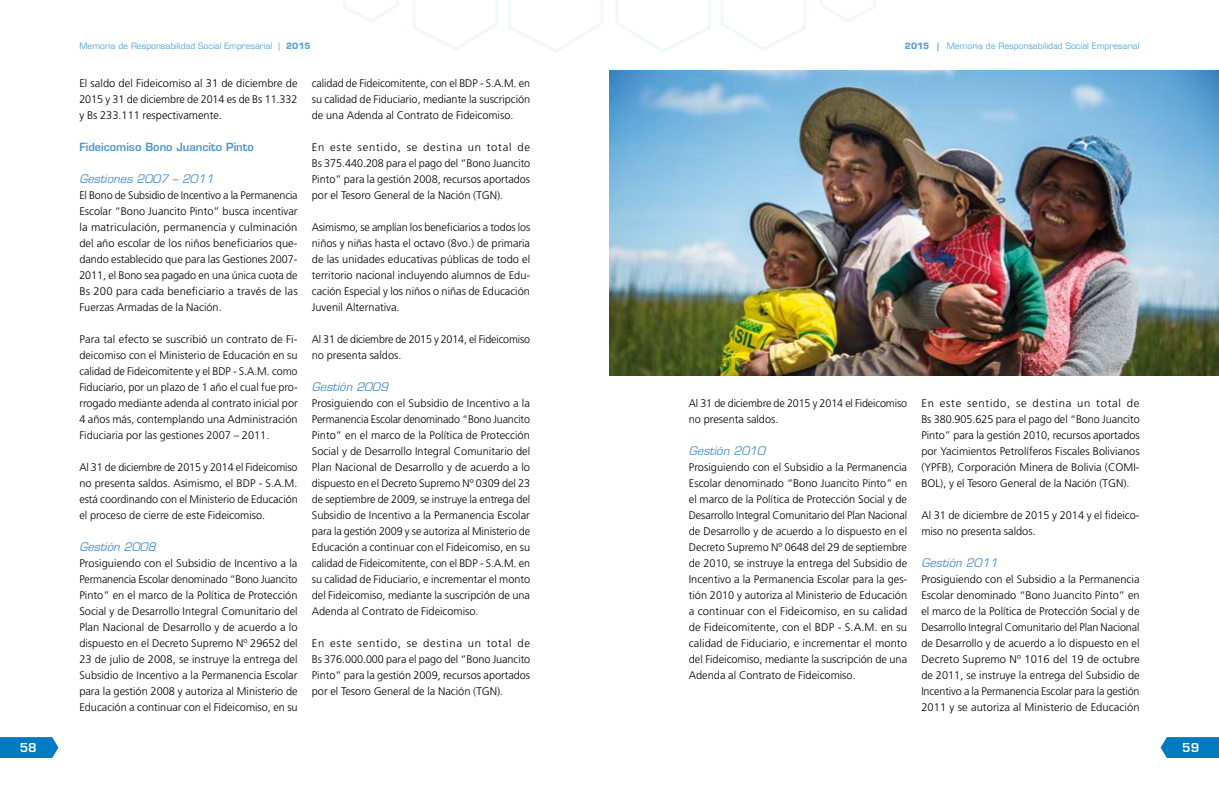
<style>
.page{position:relative;width:1219px;height:794px;background:#fff}
.page>*{position:absolute;margin:0;border:0;box-sizing:border-box;transform-origin:0 0}
.t1{font:600 12px "Eurostile LT Std";color:#fff}
.t2{font:italic 11.5px "Eurostile LT Std";color:#4e96cc}
.t3{font:300 11px/16px "Frutiger LT Std";color:#000;text-align:justify}
.t4{font:600 11px "Eurostile LT Std";color:#4e96cc}
.t5{font:8.5px "Eurostile LT Std";color:#5aa7d7}
.s1{font-weight:700}
</style>
<div class="page">
<svg style="left:0;top:737px;width:58px;height:21px"></svg>
<svg style="left:1161px;top:737px;width:58px;height:21px"></svg>
<svg style="left:820px;top:0;width:56px;height:22px"></svg>
<svg style="left:616px;top:0;width:190px;height:53px"></svg>
<svg style="left:343px;top:0;width:56px;height:22px"></svg>
<svg style="left:413px;top:0;width:190px;height:53px"></svg>
<img style="left:609px;top:71px;width:610px;height:304px">
<p class="t5" style="left:79px;top:41px;width:233px">Memoria de Responsabilidad Social Empresarial | <span class="s1">2015</span></p>
<p class="t5" style="left:905px;top:41px;width:236px"><span class="s1">2015 |</span> Memoria de Responsabilidad Social Empresarial</p>
<p class="t3" style="left:79px;top:75px;width:220px">El saldo del Fideicomiso al 31 de diciembre de 2015 y 31 de diciembre de 2014 es de Bs 11.332 y Bs 233.111 respectivamente.</p>
<p class="t4" style="left:79px;top:140px;width:176px">Fideicomiso Bono Juancito Pinto</p>
<p class="t2" style="left:79px;top:172px;width:136px">Gestiones 2007 – 2011</p>
<p class="t3" style="left:79px;top:187px;width:220px">El Bono de Subsidio de Incentivo a la Permanencia Escolar “Bono Juancito Pinto” busca incentivar la matriculación, permanencia y culminación del año escolar de los niños beneficiarios que&shy;dando establecido que para las Gestiones 2007- 2011, el Bono sea pagado en una única cuota de Bs 200 para cada beneficiario a través de las Fuerzas Armadas de la Nación.</p>
<p class="t3" style="left:79px;top:331px;width:220px">Para tal efecto se suscribió un contrato de Fi&shy;deicomiso con el Ministerio de Educación en su calidad de Fideicomitente y el BDP - S.A.M. como Fiduciario, por un plazo de 1 año el cual fue pro&shy;rrogado mediante adenda al contrato inicial por 4 años más, contemplando una Administración Fiduciaria por las gestiones 2007 – 2011.</p>
<p class="t3" style="left:79px;top:459px;width:220px">Al 31 de diciembre de 2015 y 2014 el Fideicomiso no presenta saldos. Asimismo, el BDP - S.A.M. está coordinando con el Ministerio de Educación el proceso de cierre de este Fideicomiso.</p>
<p class="t2" style="left:79px;top:540px;width:78px">Gestión 2008</p>
<p class="t3" style="left:79px;top:555px;width:220px">Prosiguiendo con el Subsidio de Incentivo a la Permanencia Escolar denominado “Bono Juancito Pinto” en el marco de la Política de Protección Social y de Desarrollo Integral Comunitario del Plan Nacional de Desarrollo y de acuerdo a lo dispuesto en el Decreto Supremo Nº 29652 del 23 de julio de 2008, se instruye la entrega del Subsidio de Incentivo a la Permanencia Escolar para la gestión 2008 y autoriza al Ministerio de Educación a continuar con el Fideicomiso, en su</p>
<p class="t3" style="left:312px;top:75px;width:220px">calidad de Fideicomitente, con el BDP - S.A.M. en su calidad de Fiduciario, mediante la suscripción de una Adenda al Contrato de Fideicomiso.</p>
<p class="t3" style="left:312px;top:139px;width:220px">En este sentido, se destina un total de Bs 375.440.208 para el pago del “Bono Juancito Pinto” para la gestión 2008, recursos aportados por el Tesoro General de la Nación (TGN).</p>
<p class="t3" style="left:312px;top:219px;width:220px">Asimismo, se amplían los beneficiarios a todos los niños y niñas hasta el octavo (8vo.) de primaria de las unidades educativas públicas de todo el territorio nacional incluyendo alumnos de Edu&shy;cación Especial y los niños o niñas de Educación Juvenil Alternativa.</p>
<p class="t3" style="left:312px;top:331px;width:220px">Al 31 de diciembre de 2015 y 2014, el Fideicomiso no presenta saldos.</p>
<p class="t2" style="left:312px;top:380px;width:78px">Gestión 2009</p>
<p class="t3" style="left:312px;top:395px;width:220px">Prosiguiendo con el Subsidio de Incentivo a la Permanencia Escolar denominado “Bono Juancito Pinto” en el marco de la Política de Protección Social y de Desarrollo Integral Comunitario del Plan Nacional de Desarrollo y de acuerdo a lo dispuesto en el Decreto Supremo Nº 0309 del 23 de septiembre de 2009, se instruye la entrega del Subsidio de Incentivo a la Permanencia Escolar para la gestión 2009 y se autoriza al Ministerio de Educación a continuar con el Fideicomiso, en su calidad de Fideicomitente, con el BDP - S.A.M. en su calidad de Fiduciario, e incrementar el monto del Fideicomiso, mediante la suscripción de una Adenda al Contrato de Fideicomiso.</p>
<p class="t3" style="left:312px;top:635px;width:220px">En este sentido, se destina un total de Bs 376.000.000 para el pago del “Bono Juancito Pinto” para la gestión 2009, recursos aportados por el Tesoro General de la Nación (TGN).</p>
<p class="t3" style="left:689px;top:395px;width:220px">Al 31 de diciembre de 2015 y 2014 el Fideicomiso no presenta saldos.</p>
<p class="t2" style="left:689px;top:444px;width:78px">Gestión 2010</p>
<p class="t3" style="left:689px;top:459px;width:220px">Prosiguiendo con el Subsidio a la Permanencia Escolar denominado “Bono Juancito Pinto” en el marco de la Política de Protección Social y de Desarrollo Integral Comunitario del Plan Nacional de Desarrollo y de acuerdo a lo dispuesto en el Decreto Supremo Nº 0648 del 29 de septiembre de 2010, se instruye la entrega del Subsidio de Incentivo a la Permanencia Escolar para la ges&shy;tión 2010 y autoriza al Ministerio de Educación a continuar con el Fideicomiso, en su calidad de Fideicomitente, con el BDP - S.A.M. en su calidad de Fiduciario, e incrementar el monto del Fideicomiso, mediante la suscripción de una Adenda al Contrato de Fideicomiso.</p>
<p class="t3" style="left:921px;top:395px;width:220px">En este sentido, se destina un total de Bs 380.905.625 para el pago del “Bono Juancito Pinto” para la gestión 2010, recursos aportados por Yacimientos Petrolíferos Fiscales Bolivianos (YPFB), Corporación Minera de Bolivia (COMI-BOL), y el Tesoro General de la Nación (TGN).</p>
<p class="t3" style="left:921px;top:507px;width:220px">Al 31 de diciembre de 2015 y 2014 y el fideico&shy;miso no presenta saldos.</p>
<p class="t2" style="left:921px;top:556px;width:78px">Gestión 2011</p>
<p class="t3" style="left:921px;top:571px;width:220px">Prosiguiendo con el Subsidio a la Permanencia Escolar denominado “Bono Juancito Pinto” en el marco de la Política de Protección Social y de Desarrollo Integral Comunitario del Plan Nacional de Desarrollo y de acuerdo a lo dispuesto en el Decreto Supremo Nº 1016 del 19 de octubre de 2011, se instruye la entrega del Subsidio de Incentivo a la Permanencia Escolar para la gestión 2011 y se autoriza al Ministerio de Educación</p>
<p class="t1" style="left:20px;top:740px;width:18px">58</p>
<p class="t1" style="left:1182px;top:740px;width:18px">59</p>
</div>
